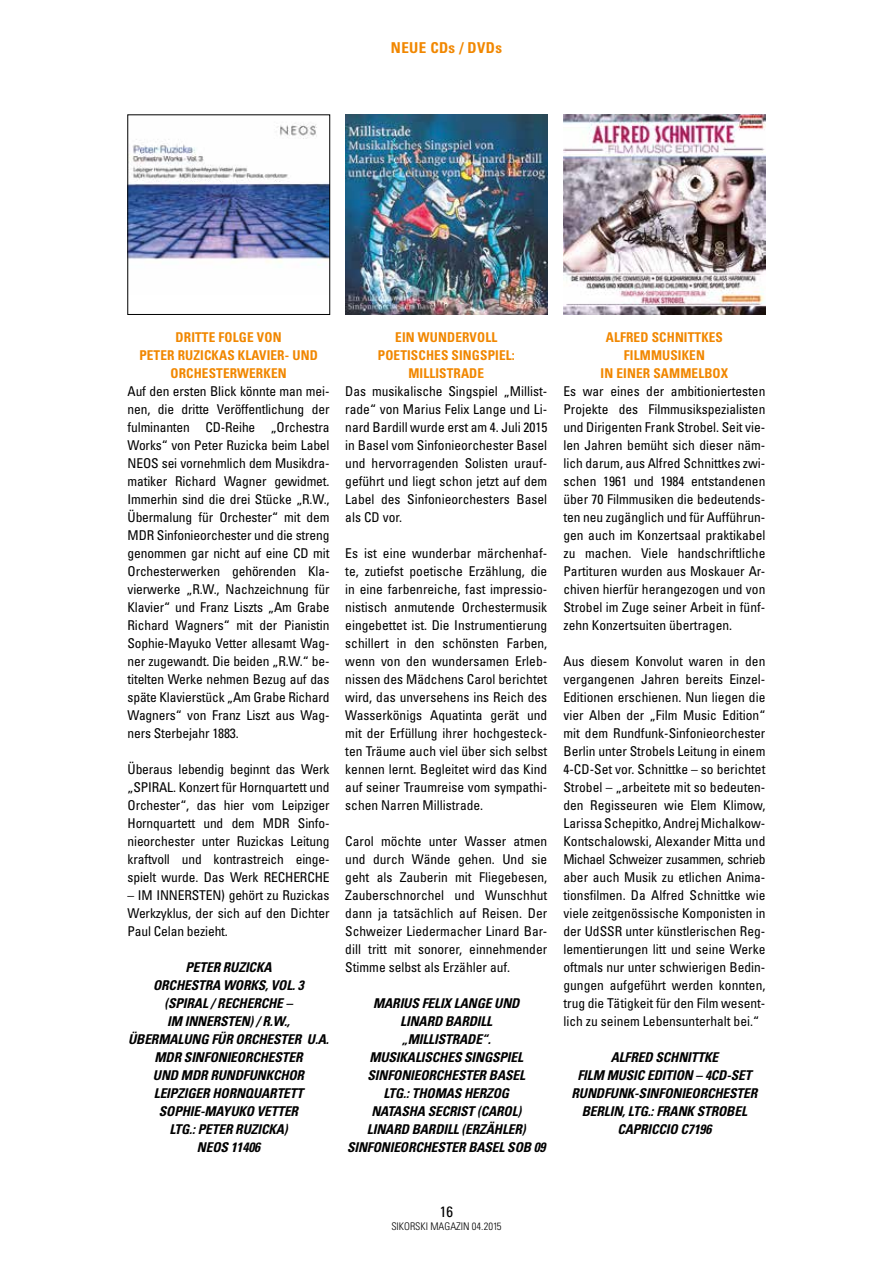
<style>
.page{position:relative;width:893px;height:1263px;background:#fff}
.page>*{position:absolute;margin:0;border:0;box-sizing:border-box;transform-origin:0 0}
.t1{font:700 condensed 15px "Univers LT Std";letter-spacing:.025em;color:#f18700}
.t2{font:condensed 15px "Univers LT Std";color:#000}
.t3{font:condensed 13.5px/18px "Univers LT Std";color:#000;text-align:justify}
.t4{font:italic 700 condensed 13.5px/18px "Univers LT Std";letter-spacing:-.01em;color:#000;text-align:center}
.t5{font:700 condensed 13.5px/18px "Univers LT Std";letter-spacing:.01em;color:#f18700;text-align:center}
.t6{font:300 condensed 10.5px "Univers LT Std";color:#000}
</style>
<div class="page">
<img style="left:130px;top:123px;width:198px;height:140px">
<div style="left:128px;top:115px;width:202px;height:200px;border:1px solid #000"></div>
<img style="left:345px;top:115px;width:202px;height:199px">
<img style="left:563px;top:115px;width:202px;height:199px">
<p class="t1" style="left:391px;top:39px;width:113px">NEUE CDs / DVDs</p>
<p class="t5" style="left:139px;top:328px;width:180px">DRITTE FOLGE VON<br>PETER RUZICKAS KLAVIER- UND<br>ORCHESTERWERKEN</p>
<p class="t3" style="left:128px;top:382px;width:203px">Auf den ersten Blick könnte man mei&shy;nen, die dritte Veröffentlichung der fulminanten CD-Reihe „Orchestra Works“ von Peter Ruzicka beim Label NEOS sei vornehmlich dem Musikdra&shy;matiker Richard Wagner gewidmet.<br>Immerhin sind die drei Stücke „R.W., Übermalung für Orchester“ mit dem MDR Sinfonieorchester und die streng genommen gar nicht auf eine CD mit Orchesterwerken gehörenden Kla&shy;vierwerke „R.W., Nachzeichnung für Klavier“ und Franz Liszts „Am Grabe Richard Wagners“ mit der Pianistin Sophie-Mayuko Vetter allesamt Wag&shy;ner zugewandt. Die beiden „R.W.“ be&shy;titelten Werke nehmen Bezug auf das späte Klavierstück „Am Grabe Richard Wagners“ von Franz Liszt aus Wag&shy;ners Sterbejahr 1883.</p>
<p class="t3" style="left:128px;top:760px;width:203px">Überaus lebendig beginnt das Werk „SPIRAL. Konzert für Hornquartett und Orchester“, das hier vom Leipziger Hornquartett und dem MDR Sinfo&shy;nieorchester unter Ruzickas Leitung kraftvoll und kontrastreich einge&shy;spielt wurde. Das Werk RECHERCHE</p>
<p class="t3" style="left:128px;top:886px;width:203px">– IM INNERSTEN) gehört zu Ruzickas Werkzyklus, der sich auf den Dichter Paul Celan bezieht.</p>
<p class="t4" style="left:128px;top:958px;width:202px">PETER RUZICKA<br>ORCHESTRA WORKS, VOL. 3<br>(SPIRAL / RECHERCHE –<br>IM INNERSTEN) / R.W.,<br>ÜBERMALUNG FÜR ORCHESTER U.A.<br>MDR SINFONIEORCHESTER<br>UND MDR RUNDFUNKCHOR<br>LEIPZIGER HORNQUARTETT<br>SOPHIE-MAYUKO VETTER<br>LTG.: PETER RUZICKA)<br>NEOS 11406</p>
<p class="t5" style="left:378px;top:328px;width:138px">EIN WUNDERVOLL<br>POETISCHES SINGSPIEL:<br>MILLISTRADE</p>
<p class="t3" style="left:345px;top:382px;width:204px">Das musikalische Singspiel „Millist&shy;rade“ von Marius Felix Lange und Li&shy;nard Bardill wurde erst am 4. Juli 2015 in Basel vom Sinfonieorchester Basel und hervorragenden Solisten urauf&shy;geführt und liegt schon jetzt auf dem Label des Sinfonieorchesters Basel als CD vor.</p>
<p class="t3" style="left:345px;top:544px;width:203px">Es ist eine wunderbar märchenhaf&shy;te, zutiefst poetische Erzählung, die in eine farbenreiche, fast impressio&shy;nistisch anmutende Orchestermusik eingebettet ist. Die Instrumentierung schillert in den schönsten Farben, wenn von den wundersamen Erleb&shy;nissen des Mädchens Carol berichtet wird, das unversehens ins Reich des Wasserkönigs Aquatinta gerät und mit der Erfüllung ihrer hochgesteck&shy;ten Träume auch viel über sich selbst kennen lernt. Begleitet wird das Kind auf seiner Traumreise vom sympathi&shy;schen Narren Millistrade.</p>
<p class="t3" style="left:345px;top:832px;width:203px">Carol möchte unter Wasser atmen und durch Wände gehen. Und sie geht als Zauberin mit Fliegebesen, Zauberschnorchel und Wunschhut dann ja tatsächlich auf Reisen. Der Schweizer Liedermacher Linard Bar&shy;dill tritt mit sonorer, einnehmender Stimme selbst als Erzähler auf.</p>
<p class="t4" style="left:347px;top:994px;width:200px">MARIUS FELIX LANGE UND<br>LINARD BARDILL<br>„MILLISTRADE“.<br>MUSIKALISCHES SINGSPIEL<br>SINFONIEORCHESTER BASEL<br>LTG.: THOMAS HERZOG<br>NATASHA SECRIST (CAROL)<br>LINARD BARDILL (ERZÄHLER)<br>SINFONIEORCHESTER BASEL SOB 09</p>
<p class="t5" style="left:601px;top:328px;width:129px">ALFRED SCHNITTKES<br>FILMMUSIKEN<br>IN EINER SAMMELBOX</p>
<p class="t3" style="left:563px;top:382px;width:203px">Es war eines der ambitioniertesten Projekte des Filmmusikspezialisten und Dirigenten Frank Strobel. Seit vie&shy;len Jahren bemüht sich dieser näm&shy;lich darum, aus Alfred Schnittkes zwi&shy;schen 1961 und 1984 entstandenen über 70 Filmmusiken die bedeutends&shy;ten neu zugänglich und für Aufführun&shy;gen auch im Konzertsaal praktikabel zu machen. Viele handschriftliche Partituren wurden aus Moskauer Ar&shy;chiven hierfür herangezogen und von Strobel im Zuge seiner Arbeit in fünf&shy;zehn Konzertsuiten übertragen.</p>
<p class="t3" style="left:563px;top:652px;width:203px">Aus diesem Konvolut waren in den vergangenen Jahren bereits Einzel-Editionen erschienen. Nun liegen die vier Alben der „Film Music Edition“ mit dem Rundfunk-Sinfonieorchester Berlin unter Strobels Leitung in einem 4-CD-Set vor. Schnittke – so berichtet Strobel – „arbeitete mit so bedeuten&shy;den Regisseuren wie Elem Klimow, Larissa Schepitko, Andrej Michalkow-Kontschalowski, Alexander Mitta und Michael Schweizer zusammen, schrieb aber auch Musik zu etlichen Anima&shy;tionsfilmen. Da Alfred Schnittke wie viele zeitgenössische Komponisten in der UdSSR unter künstlerischen Reg&shy;lementierungen litt und seine Werke oftmals nur unter schwierigen Bedin&shy;gungen aufgeführt werden konnten, trug die Tätigkeit für den Film wesent&shy;lich zu seinem Lebensunterhalt bei.“</p>
<p class="t4" style="left:572px;top:1048px;width:187px">ALFRED SCHNITTKE<br>FILM MUSIC EDITION – 4CD-SET<br>RUNDFUNK-SINFONIEORCHESTER<br>BERLIN, LTG.: FRANK STROBEL<br>CAPRICCIO C7196</p>
<p class="t2" style="left:440px;top:1202px;width:15px">16</p>
<p class="t6" style="left:391px;top:1219px;width:112px">SIKORSKI MAGAZIN 04.2015</p>
</div>
